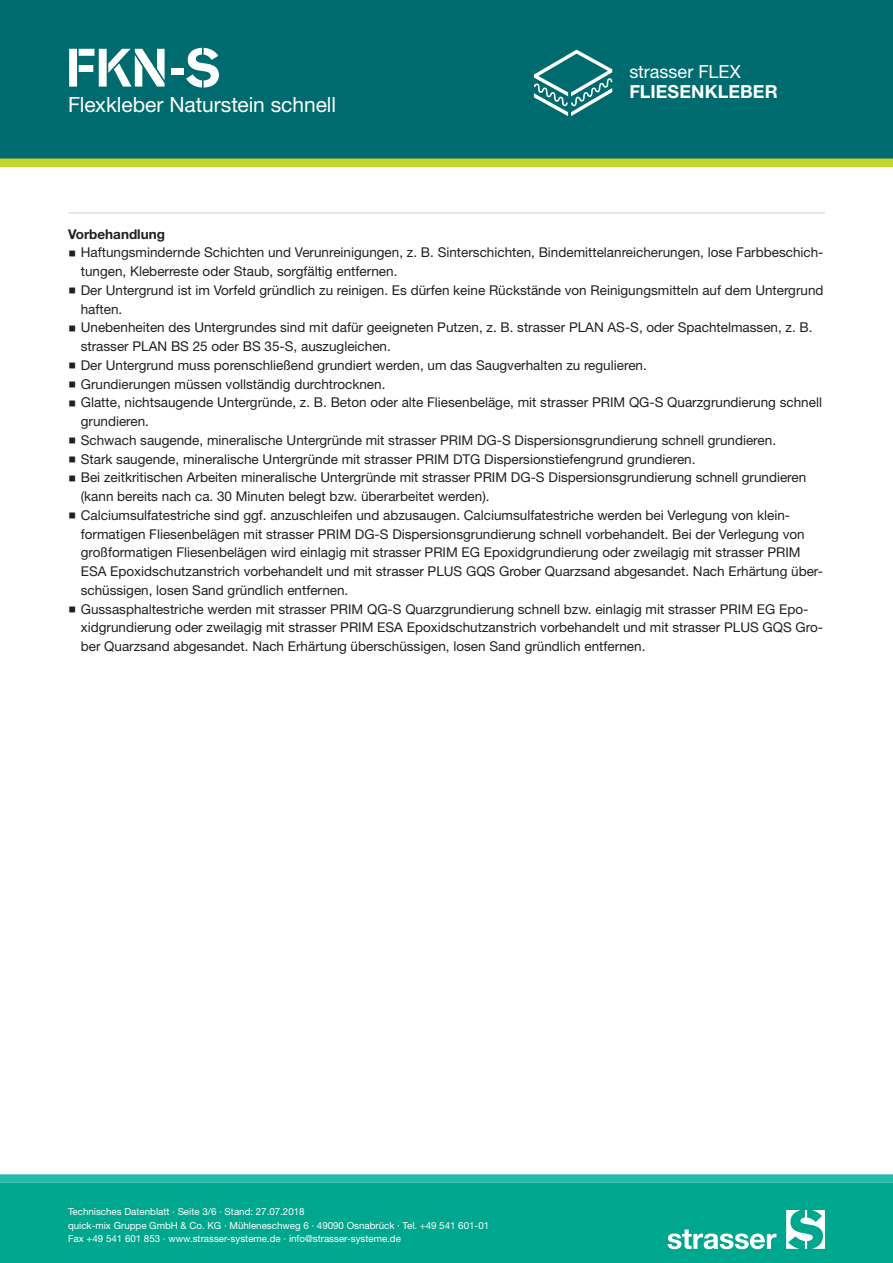
<style>
.page{position:relative;width:893px;height:1263px;background:#fff}
.page>*{position:absolute;margin:0;border:0;box-sizing:border-box;transform-origin:0 0}
.CB_AF_STR_Produkt_ku{font:700 54px "Standard CT Stencil";color:#fff}
.CB_AF_STR_Produkt_la{font:21px "Helvetica Neue LT Std";letter-spacing:-.005em;color:#fff}
.CB_AF_STR_Produktgru{font:700 18px "Helvetica Neue LT Std";letter-spacing:.005em;color:#fff}
.CB_AF_STR_Produktgru-2{font:18px "Helvetica Neue LT Std";color:#fff}
.t1{font:13.5px/18.8px "Helvetica Neue LT Std";color:#231f20}
.CB_AF_STR_Unterueber{font:700 13.5px "Helvetica Neue LT Std";color:#231f20}
.t2{font:9.75px/13.5px "Helvetica Neue LT Std";color:#fff}
</style>
<div class="page">
<div style="left:0;top:1183px;width:893px;height:80px;background:#00a78f"></div>
<div style="left:0;top:0;width:893px;height:159px;background:#006b6e"></div>
<svg style="left:668px;top:1229px;width:108px;height:20px"></svg>
<svg style="left:786px;top:1210px;width:39px;height:39px"></svg>
<div style="left:0;top:1174px;width:893px;height:9px;background:#22bbab"></div>
<div style="left:0;top:159px;width:893px;height:8px;background:#c1d72f"></div>
<svg style="left:534px;top:50px;width:78px;height:66px"></svg>
<hr style="left:68px;top:212px;width:757px;height:2px;background:#e5e0d7">
<p class="CB_AF_STR_Produkt_ku" style="left:66px;top:34px;width:156px">FKN-S</p>
<p class="CB_AF_STR_Produkt_la" style="left:68px;top:92px;width:270px">Flexkleber Naturstein schnell</p>
<p class="CB_AF_STR_Produktgru-2" style="left:629px;top:61px;width:113px">strasser FLEX</p>
<p class="CB_AF_STR_Produktgru" style="left:629px;top:81px;width:150px">FLIESENKLEBER</p>
<p class="CB_AF_STR_Unterueber" style="left:68px;top:226px;width:99px">Vorbehandlung</p>
<p class="t1" style="left:81px;top:243px;width:744px">Haftungsmindernde Schichten und Verunreinigungen, z. B. Sinterschichten, Bindemittelanreicherungen, lose Farbbeschich&shy;tungen, Kleberreste oder Staub, sorgfältig entfernen.</p>
<p class="t1" style="left:81px;top:281px;width:744px">Der Untergrund ist im Vorfeld gründlich zu reinigen. Es dürfen keine Rückstände von Reinigungsmitteln auf dem Untergrund haften.</p>
<p class="t1" style="left:81px;top:318px;width:733px">Unebenheiten des Untergrundes sind mit dafür geeigneten Putzen, z. B. strasser PLAN AS-S, oder Spachtelmassen, z. B. strasser PLAN BS 25 oder BS 35-S, auszugleichen.</p>
<p class="t1" style="left:81px;top:356px;width:567px">Der Untergrund muss porenschließend grundiert werden, um das Saugverhalten zu regulieren.</p>
<p class="t1" style="left:81px;top:374px;width:306px">Grundierungen müssen vollständig durchtrocknen.</p>
<p class="t1" style="left:81px;top:393px;width:743px">Glatte, nichtsaugende Untergründe, z. B. Beton oder alte Fliesenbeläge, mit strasser PRIM QG-S Quarzgrundierung schnell grundieren.</p>
<p class="t1" style="left:81px;top:431px;width:697px">Schwach saugende, mineralische Untergründe mit strasser PRIM DG-S Dispersionsgrundierung schnell grundieren.</p>
<p class="t1" style="left:81px;top:449px;width:616px">Stark saugende, mineralische Untergründe mit strasser PRIM DTG Dispersionstiefengrund grundieren.</p>
<p class="t1" style="left:81px;top:468px;width:727px">Bei zeitkritischen Arbeiten mineralische Untergründe mit strasser PRIM DG-S Dispersionsgrundierung schnell grundieren (kann bereits nach ca. 30 Minuten belegt bzw. überarbeitet werden).</p>
<p class="t1" style="left:81px;top:506px;width:744px">Calciumsulfatestriche sind ggf. anzuschleifen und abzusaugen. Calciumsulfatestriche werden bei Verlegung von klein&shy;formatigen Fliesenbelägen mit strasser PRIM DG-S Dispersionsgrundierung schnell vorbehandelt. Bei der Verlegung von großformatigen Fliesenbelägen wird einlagig mit strasser PRIM EG Epoxidgrundierung oder zweilagig mit strasser PRIM ESA Epoxidschutzanstrich vorbehandelt und mit strasser PLUS GQS Grober Quarzsand abgesandet. Nach Erhärtung über&shy;schüssigen, losen Sand gründlich entfernen.</p>
<p class="t1" style="left:81px;top:599px;width:744px">Gussasphaltestriche werden mit strasser PRIM QG-S Quarzgrundierung schnell bzw. einlagig mit strasser PRIM EG Epo&shy;xidgrundierung oder zweilagig mit strasser PRIM ESA Epoxidschutzanstrich vorbehandelt und mit strasser PLUS GQS Gro&shy;ber Quarzsand abgesandet. Nach Erhärtung überschüssigen, losen Sand gründlich entfernen.</p>
<p class="t2" style="left:68px;top:1205px;width:423px">Technisches Datenblatt · Seite 3/6 · Stand: 27.07.2018<br>quick-mix Gruppe GmbH &amp; Co. KG · Mühleneschweg 6 · 49090 Osnabrück · Tel. +49 541 601-01<br>Fax +49 541 601 853 · www.strasser-systeme.de · info@strasser-systeme.de</p>
</div>
